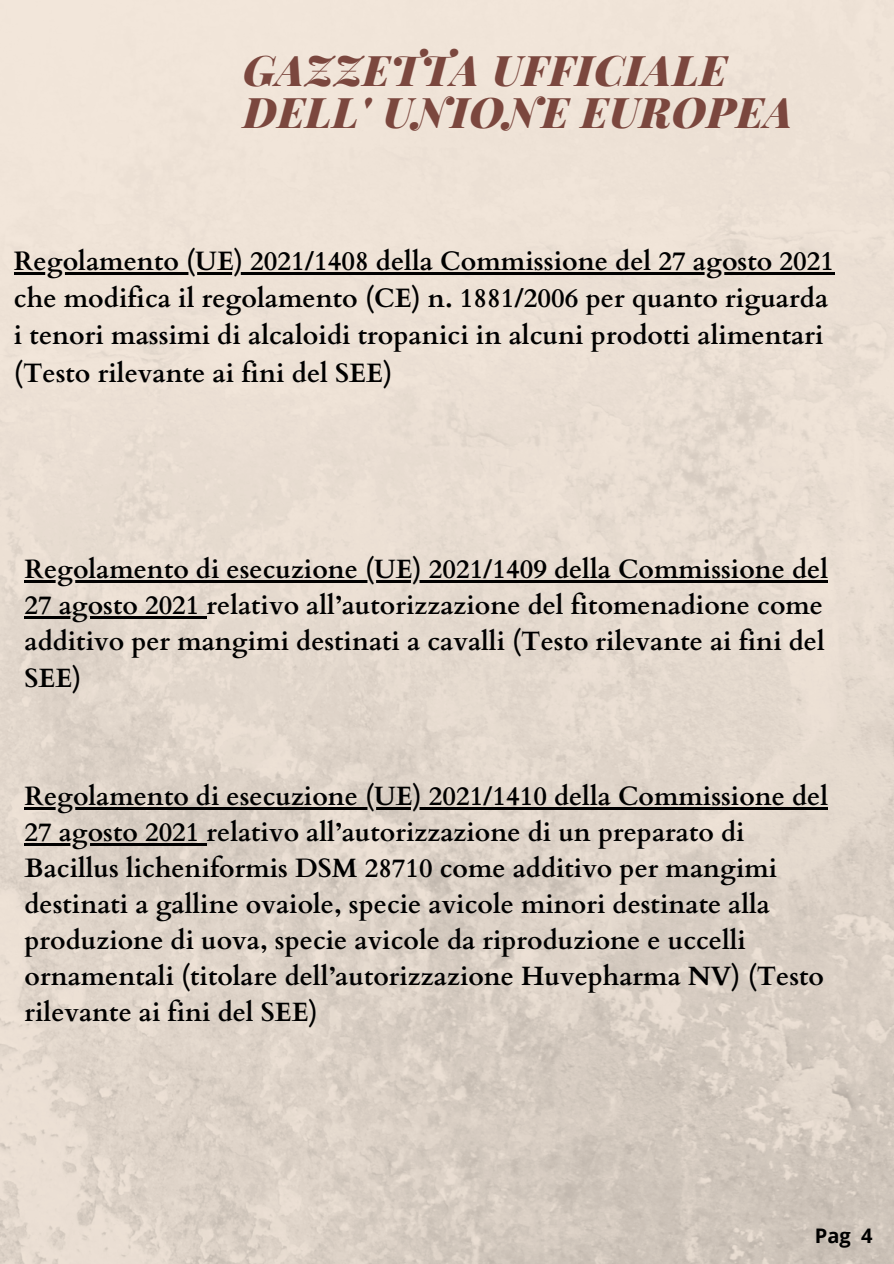
<style>
.page{position:relative;width:894px;height:1264px;background:#fff}
.page>*{position:absolute;margin:0;border:0;box-sizing:border-box;transform-origin:0 0}
.t1{font:italic 900 42.3px/41.7px "Playfair Display";letter-spacing:.02em;color:#7b473e}
.t2{font:700 26.7px/37.2px "Cardo";color:#000}
.t3{font:700 26.55px/36px "Cardo";color:#000}
.t4{font:700 20.1px "Open Sans";color:#000}
</style>
<div class="page">
<img style="left:0;top:0;width:893px;height:1263px">
<hr style="left:14px;top:272px;width:820px;height:2px;background:#000">
<hr style="left:25px;top:580px;width:802px;height:3px;background:#000">
<hr style="left:25px;top:616px;width:174px;height:3px;background:#000">
<svg style="left:199px;top:616px;width:7px;height:3px"></svg>
<hr style="left:25px;top:807px;width:802px;height:2px;background:#000">
<hr style="left:25px;top:843px;width:174px;height:2px;background:#000">
<svg style="left:199px;top:843px;width:7px;height:2px"></svg>
<p class="t1" style="left:243px;top:48px;width:551px">GAZZETTA UFFICIALE<br>DELL' UNIONE EUROPEA</p>
<p class="t2" style="left:14px;top:243px;width:821px">Regolamento (UE) 2021/1408 della Commissione del 27 agosto 2021 che modifica il regolamento (CE) n. 1881/2006 per quanto riguarda i tenori massimi di alcaloidi tropanici in alcuni prodotti alimentari (Testo rilevante ai fini del SEE)</p>
<p class="t3" style="left:25px;top:552px;width:804px">Regolamento di esecuzione (UE) 2021/1409 della Commissione del 27 agosto 2021 relativo all’autorizzazione del fitomenadione come additivo per mangimi destinati a cavalli (Testo rilevante ai fini del SEE)</p>
<p class="t3" style="left:25px;top:778px;width:804px">Regolamento di esecuzione (UE) 2021/1410 della Commissione del 27 agosto 2021 relativo all’autorizzazione di un preparato di Bacillus licheniformis DSM 28710 come additivo per mangimi destinati a galline ovaiole, specie avicole minori destinate alla produzione di uova, specie avicole da riproduzione e uccelli ornamentali (titolare dell’autorizzazione Huvepharma NV) (Testo rilevante ai fini del SEE)</p>
<p class="t4" style="left:814px;top:1221px;width:59px">Pag 4</p>
</div>
